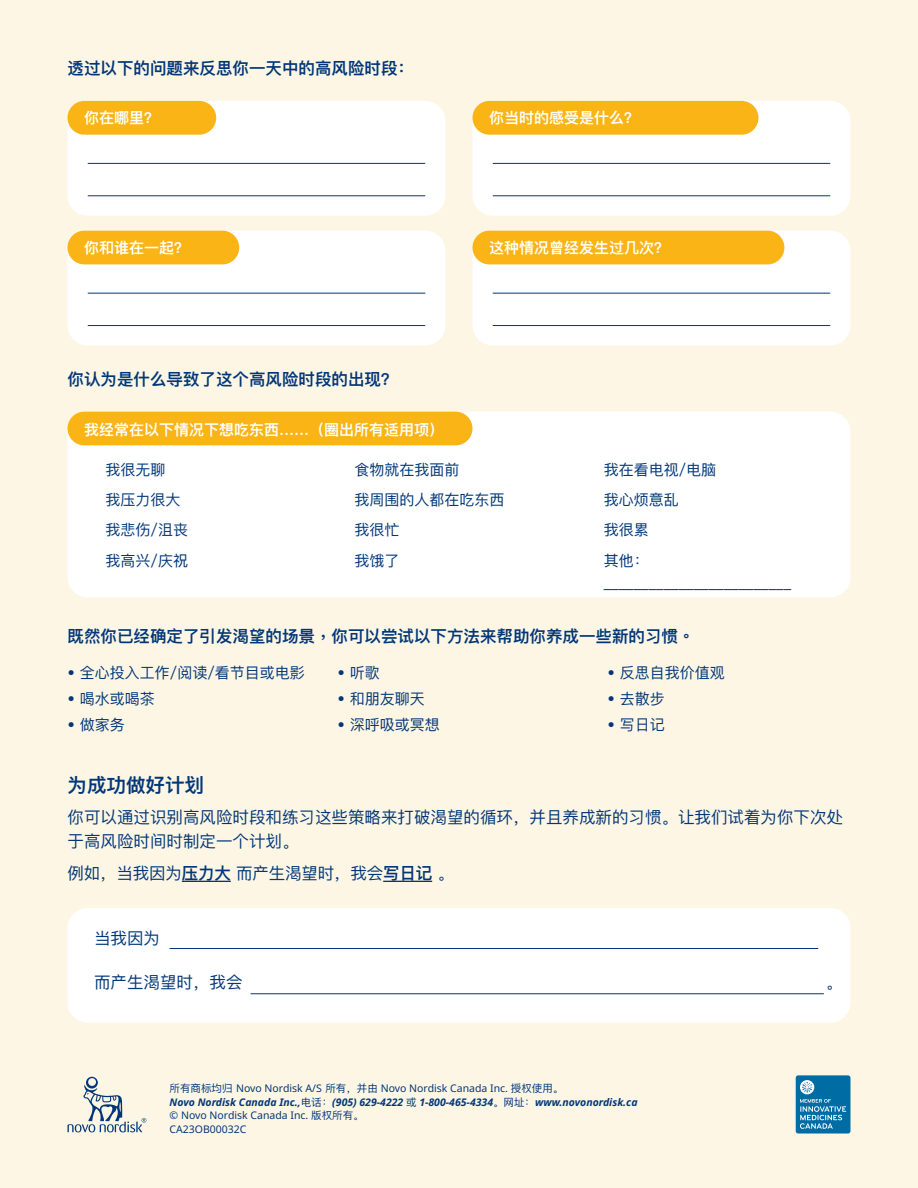
<style>
.page{position:relative;width:918px;height:1188px;background:#fef6e5}
.page>*{position:absolute;margin:0;border:0;box-sizing:border-box;transform-origin:0 0}
.t1{font:600 19.5px "Ping Fang SC";color:#013778}
.t2{font:16.5px/24px "Ping Fang SC";color:#013778}
.t3{font:600 16.5px "Ping Fang SC";color:#013778}
.t4{font:600 16.5px "Ping Fang TC";color:#013778}
.t5{font:15px/30.3px "Ping Fang SC";color:#013778}
.t6{font:600 15px "Ping Fang SC";color:#fff}
.t7{font:10.5px/13.5px "Apis";color:#013778}
.s1{font-weight:600}
.s2{font-family:"Ping Fang SC"}
.s3{font-weight:700;font-style:italic}
</style>
<div class="page">
<svg style="left:67px;top:1077px;width:79px;height:55px"></svg>
<div style="left:796px;top:1075px;width:54px;height:59px;background:#006ca4;border-radius:3px"></div>
<div style="left:800px;top:1080px;width:14px;height:14px;background:#fff;border-radius:50%"></div>
<svg style="left:802px;top:1082px;width:10px;height:11px"></svg>
<svg style="left:800px;top:1099px;width:46px;height:30px"></svg>
<div style="left:68px;top:231px;width:378px;height:114px;background:#fff;border-radius:20px"></div>
<hr style="left:88px;top:293px;width:337px;height:1px;background:#013778">
<hr style="left:88px;top:325px;width:337px;height:1px;background:#013778">
<div style="left:68px;top:231px;width:171px;height:33px;background:#fbb416;border-radius:17px"></div>
<div style="left:68px;top:101px;width:378px;height:115px;background:#fff;border-radius:20px"></div>
<hr style="left:88px;top:163px;width:337px;height:1px;background:#013778">
<hr style="left:88px;top:195px;width:337px;height:1px;background:#013778">
<div style="left:68px;top:101px;width:148px;height:34px;background:#fbb416;border-radius:17px"></div>
<div style="left:472px;top:101px;width:378px;height:115px;background:#fff;border-radius:20px"></div>
<hr style="left:493px;top:163px;width:337px;height:1px;background:#013778">
<hr style="left:493px;top:195px;width:337px;height:1px;background:#013778">
<div style="left:472px;top:101px;width:286px;height:34px;background:#fbb416;border-radius:17px"></div>
<div style="left:472px;top:231px;width:378px;height:114px;background:#fff;border-radius:20px"></div>
<hr style="left:493px;top:293px;width:337px;height:1px;background:#013778">
<hr style="left:493px;top:325px;width:337px;height:1px;background:#013778">
<div style="left:472px;top:231px;width:312px;height:33px;background:#fbb416;border-radius:17px"></div>
<div style="left:68px;top:412px;width:782px;height:185px;background:#fff;border-radius:20px"></div>
<div style="left:68px;top:412px;width:404px;height:33px;background:#fbb416;border-radius:17px"></div>
<hr style="left:182px;top:881px;width:49px;height:1px;background:#013778">
<hr style="left:383px;top:881px;width:49px;height:1px;background:#013778">
<div style="left:68px;top:908px;width:782px;height:115px;background:#fff;border-radius:20px"></div>
<hr style="left:251px;top:993px;width:573px;height:1px;background:#013778">
<hr style="left:170px;top:948px;width:648px;height:1px;background:#013778">
<h2 class="t3" style="left:68px;top:57px;width:348px">透过以下的问题来反思你一天中的高风险时段：</h2>
<h3 class="t6" style="left:84px;top:109px;width:76px">你在哪里？</h3>
<h3 class="t6" style="left:489px;top:109px;width:151px">你当时的感受是什么？</h3>
<h3 class="t6" style="left:84px;top:238px;width:106px">你和谁在一起？</h3>
<h2 class="t3" style="left:68px;top:369px;width:331px">你认为是什么导致了这个高风险时段的出现？</h2>
<h3 class="t6" style="left:84px;top:420px;width:361px">我经常在以下情况下想吃东西……（圈出所有适用项）</h3>
<h3 class="t6" style="left:489px;top:238px;width:181px">这种情况曾经发生过几次？</h3>
<h3 class="t5" style="left:106px;top:454px;width:84px">我很无聊<br>我压力很大我悲伤/沮丧我高兴/庆祝</h3>
<h3 class="t5" style="left:355px;top:454px;width:151px">食物就在我面前<br>我周围的人都在吃东西我很忙<br>我饿了</h3>
<h3 class="t5" style="left:604px;top:454px;width:114px">我在看电视/电脑我心烦意乱<br>我很累<br>其他：</h3>
<h3 class="t5" style="left:604px;top:567px;width:189px">_________________________</h3>
<h2 class="t4" style="left:68px;top:626px;width:628px">既然你已经确定了引发渴望的场景，你可以尝试以下方法来帮助你养成一些新的习惯。</h2>
<h3 class="t5" style="left:68px;top:658px;width:239px">• 全心投入工作/阅读/看节目或电影</h3>
<h3 class="t5" style="left:68px;top:683px;width:89px">• 喝水或喝茶</h3>
<h3 class="t5" style="left:68px;top:709px;width:59px">• 做家务</h3>
<h3 class="t5" style="left:608px;top:658px;width:119px">• 反思自我价值观</h3>
<h3 class="t5" style="left:608px;top:683px;width:59px">• 去散步</h3>
<h3 class="t5" style="left:608px;top:709px;width:59px">• 写日记</h3>
<h3 class="t5" style="left:338px;top:658px;width:44px">• 听歌</h3>
<h3 class="t5" style="left:338px;top:683px;width:89px">• 和朋友聊天</h3>
<h3 class="t5" style="left:338px;top:709px;width:104px">• 深呼吸或冥想</h3>
<h1 class="t1" style="left:68px;top:773px;width:138px">为成功做好计划</h1>
<h2 class="t2" style="left:68px;top:805px;width:777px">你可以通过识别高风险时段和练习这些策略来打破渴望的循环，并且养成新的习惯。让我们试着为你下次处于高风险时间时制定一个计划。</h2>
<h2 class="t2" style="left:68px;top:861px;width:388px">例如，当我因为<span class="s1">压力大</span> 而产生渴望时，我会<span class="s1">写日记</span> 。</h2>
<h2 class="t2" style="left:94px;top:926px;width:68px">当我因为</h2>
<h2 class="t2" style="left:94px;top:970px;width:150px">而产生渴望时，我会</h2>
<p class="t7" style="left:170px;top:1082px;width:470px"><span class="s2">所有商标均归</span> Novo Nordisk A/S <span class="s2">所有，并由</span> Novo Nordisk Canada Inc. <span class="s2">授权使用。<br></span><span class="s3">Novo Nordisk Canada Inc.,</span><span class="s2">电话：</span><span class="s3">(905) 629-4222</span> <span class="s2">或</span> <span class="s3">1-800-465-4334</span><span class="s2">。网址：</span><span class="s3">www.novonordisk.ca </span>© Novo Nordisk Canada Inc. <span class="s2">版权所有。<br></span>CA23OB00032C</p>
<h2 class="t2" style="left:826px;top:970px;width:18px">。</h2>
</div>
